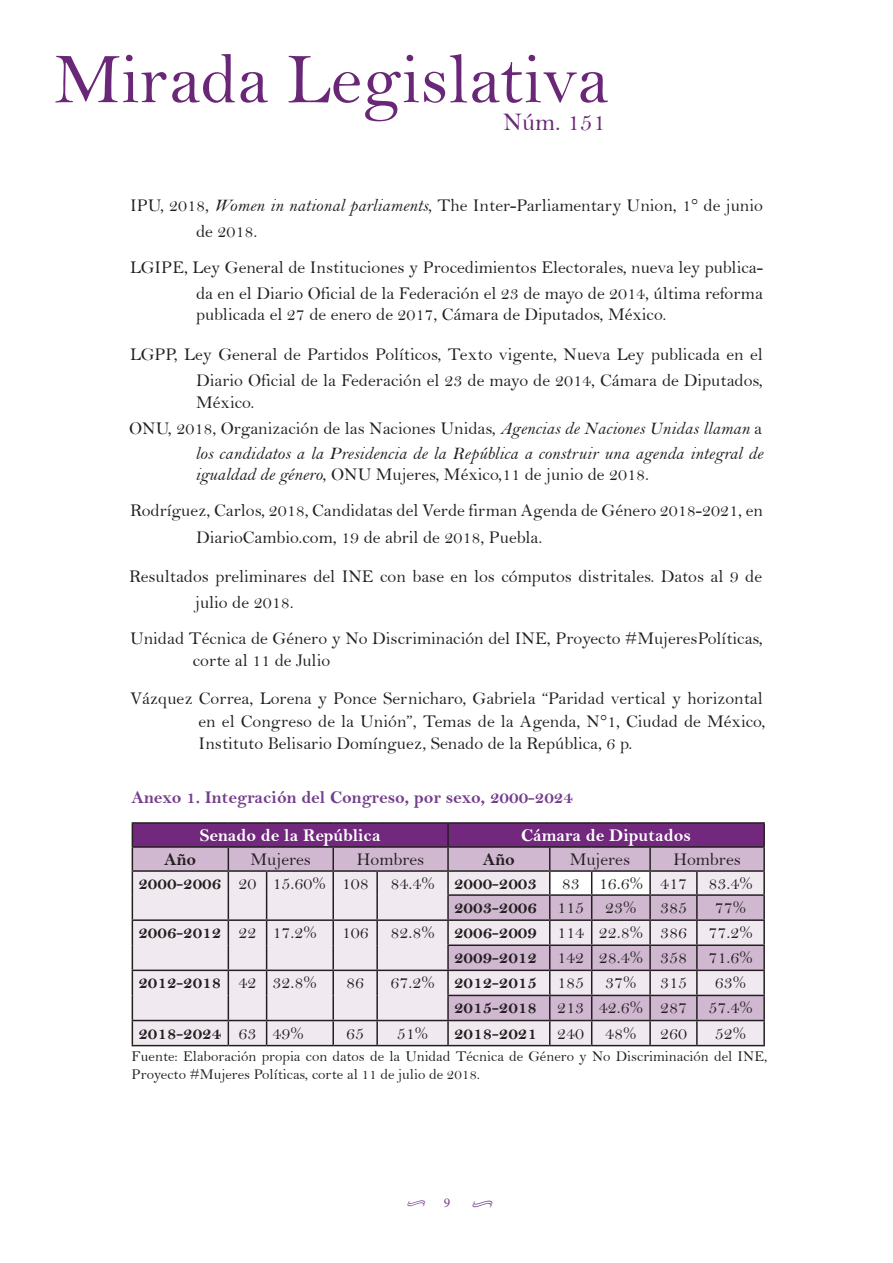
<style>
.page{position:relative;width:893px;height:1263px;background:#fff}
.page>*{position:absolute;margin:0;border:0;box-sizing:border-box;transform-origin:0 0}
.t1{font:72px "Bell";color:#6a2777}
.t2{font:25.5px "Bell";color:#6a2777}
.t3{font:18px/21.6px "Bell";color:#231f20}
.t4{font:18px/21.6px "Bell MT Italic";color:#231f20}
.t5{font:18px "Bell MT Bold";color:#231f20}
.t6{font:18px "Bell MT Bold";color:#753e8d}
.t7{font:18px "Bell MT Bold";color:#fff}
.t8{font:15px/18px "Bell";color:#231f20}
.t9{font:13.5px "Minion Pro";color:#753e8d}
.t10{font:12px "Minion Pro";color:#753e8d}
.s1{font-family:"Bell MT Italic"}
.s2{font-family:"Bell"}
.s3{font-size:13.5px}
</style>
<div class="page">
<hr style="left:132px;top:822px;width:96px;height:2px;background:#231f20">
<hr style="left:228px;top:822px;width:39px;height:2px;background:#231f20">
<hr style="left:267px;top:822px;width:66px;height:2px;background:#231f20">
<hr style="left:333px;top:822px;width:44px;height:2px;background:#231f20">
<hr style="left:377px;top:822px;width:71px;height:2px;background:#231f20">
<hr style="left:448px;top:822px;width:102px;height:2px;background:#231f20">
<hr style="left:550px;top:822px;width:42px;height:2px;background:#231f20">
<hr style="left:592px;top:822px;width:58px;height:2px;background:#231f20">
<hr style="left:650px;top:822px;width:47px;height:2px;background:#231f20">
<hr style="left:697px;top:822px;width:68px;height:2px;background:#231f20">
<hr style="left:763px;top:824px;width:2px;height:22px;background:#231f20">
<hr style="left:697px;top:846px;width:68px;height:2px;background:#231f20">
<hr style="left:763px;top:848px;width:2px;height:22px;background:#231f20">
<hr style="left:697px;top:870px;width:68px;height:2px;background:#231f20">
<hr style="left:763px;top:872px;width:2px;height:22px;background:#231f20">
<hr style="left:697px;top:894px;width:68px;height:2px;background:#231f20">
<hr style="left:763px;top:896px;width:2px;height:23px;background:#231f20">
<hr style="left:697px;top:919px;width:68px;height:2px;background:#231f20">
<hr style="left:763px;top:921px;width:2px;height:23px;background:#231f20">
<hr style="left:697px;top:944px;width:68px;height:2px;background:#231f20">
<hr style="left:763px;top:946px;width:2px;height:23px;background:#231f20">
<hr style="left:697px;top:969px;width:68px;height:2px;background:#231f20">
<hr style="left:763px;top:971px;width:2px;height:24px;background:#231f20">
<hr style="left:697px;top:995px;width:68px;height:1px;background:#231f20">
<hr style="left:763px;top:996px;width:2px;height:24px;background:#231f20">
<svg style="left:132px;top:823px;width:632px;height:222px;background:#cdbcce"></svg>
<hr style="left:650px;top:1020px;width:47px;height:1px;background:#231f20">
<hr style="left:649px;top:1021px;width:2px;height:24px;background:#231f20">
<hr style="left:697px;top:1020px;width:68px;height:1px;background:#231f20">
<hr style="left:696px;top:1021px;width:2px;height:24px;background:#231f20">
<hr style="left:763px;top:1021px;width:2px;height:24px;background:#231f20">
<hr style="left:132px;top:1045px;width:96px;height:1px;background:#231f20">
<hr style="left:228px;top:1045px;width:39px;height:1px;background:#231f20">
<hr style="left:267px;top:1045px;width:66px;height:1px;background:#231f20">
<hr style="left:333px;top:1045px;width:44px;height:1px;background:#231f20">
<hr style="left:377px;top:1045px;width:71px;height:1px;background:#231f20">
<hr style="left:448px;top:1045px;width:102px;height:1px;background:#231f20">
<hr style="left:550px;top:1045px;width:42px;height:1px;background:#231f20">
<hr style="left:592px;top:1045px;width:58px;height:1px;background:#231f20">
<hr style="left:650px;top:1045px;width:47px;height:1px;background:#231f20">
<hr style="left:697px;top:1045px;width:68px;height:1px;background:#231f20">
<h1 class="t1" style="left:54px;top:36px;width:556px">Mirada Legislativa</h1>
<h2 class="t2" style="left:503px;top:107px;width:104px">Núm. 151</h2>
<p class="t3" style="left:130px;top:195px;width:634px">IPU, 2018, <span class="s1">Women in national parliaments</span>, The Inter-Parliamentary Union, 1° de junio</p>
<p class="t3" style="left:196px;top:221px;width:63px">de 2018.</p>
<p class="t3" style="left:130px;top:256px;width:634px">LGIPE, Ley General de Instituciones y Procedimientos Electorales, nueva ley publica-</p>
<p class="t3" style="left:196px;top:282px;width:568px">da en el Diario Oficial de la Federación el 23 de mayo de 2014, última reforma publicada el 27 de enero de 2017, Cámara de Diputados, México.</p>
<p class="t3" style="left:130px;top:343px;width:634px">LGPP, Ley General de Partidos Políticos, Texto vigente, Nueva Ley publicada en el</p>
<p class="t3" style="left:196px;top:370px;width:568px">Diario Oficial de la Federación el 23 de mayo de 2014, Cámara de Diputados,<br>México.</p>
<p class="t3" style="left:129px;top:417px;width:634px">ONU, 2018, Organización de las Naciones Unidas, <span class="s1">Agencias de Naciones Unidas llaman</span> a</p>
<p class="t4" style="left:195px;top:442px;width:569px">los candidatos a la Presidencia de la República a construir una agenda integral de igualdad de género<span class="s2">, ONU Mujeres, México,11 de junio de 2018.</span></p>
<p class="t3" style="left:130px;top:499px;width:634px">Rodríguez, Carlos, 2018, Candidatas del Verde firman Agenda de Género 2018-2021, en</p>
<p class="t3" style="left:196px;top:527px;width:348px">DiarioCambio.com, 19 de abril de 2018, Puebla.</p>
<p class="t3" style="left:129px;top:565px;width:634px">Resultados preliminares del INE con base en los cómputos distritales. Datos al 9 de</p>
<p class="t3" style="left:195px;top:591px;width:100px">julio de 2018.</p>
<p class="t3" style="left:130px;top:627px;width:634px">Unidad Técnica de Género y No Discriminación del INE, Proyecto #MujeresPolíticas,</p>
<p class="t3" style="left:193px;top:649px;width:139px">corte al 11 de Julio</p>
<p class="t3" style="left:130px;top:687px;width:634px">Vázquez Correa, Lorena y Ponce Sernicharo, Gabriela “Paridad vertical y horizontal</p>
<p class="t3" style="left:199px;top:710px;width:568px">en el Congreso de la Unión”, Temas de la Agenda, N°1, Ciudad de México,<br>Instituto Belisario Domínguez, Senado de la República, 6 p.</p>
<p class="t6" style="left:132px;top:787px;width:443px">Anexo 1. Integración del Congreso, por sexo, 2000-2024</p>
<p class="t7" style="left:200px;top:824px;width:183px">Senado de la República</p>
<p class="t7" style="left:521px;top:824px;width:171px">Cámara de Diputados</p>
<p class="t5" style="left:164px;top:848px;width:34px">Año</p>
<p class="t3" style="left:251px;top:848px;width:62px">Mujeres</p>
<p class="t3" style="left:357px;top:848px;width:69px">Hombres</p>
<p class="t5" style="left:483px;top:848px;width:34px">Año</p>
<p class="t3" style="left:570px;top:848px;width:62px">Mujeres</p>
<p class="t3" style="left:673px;top:848px;width:69px">Hombres</p>
<p class="t5" style="left:138px;top:873px;width:85px">2000-2006</p>
<p class="t3" style="left:238px;top:872px;width:19px">20</p>
<p class="t3" style="left:273px;top:872px;width:55px">15.60%</p>
<p class="t3" style="left:342px;top:872px;width:28px">108</p>
<p class="t3" style="left:390px;top:872px;width:46px">84.4%</p>
<p class="t5" style="left:454px;top:873px;width:85px">2000-2003</p>
<p class="t3" style="left:562px;top:872px;width:19px">83</p>
<p class="t3" style="left:599px;top:872px;width:46px">16.6%</p>
<p class="t3" style="left:660px;top:872px;width:28px">417</p>
<p class="t3" style="left:708px;top:872px;width:46px">83.4%</p>
<p class="t5" style="left:454px;top:897px;width:85px">2003-2006</p>
<p class="t3" style="left:557px;top:896px;width:28px">115</p>
<p class="t3" style="left:605px;top:896px;width:33px">23%</p>
<p class="t3" style="left:660px;top:896px;width:28px">385</p>
<p class="t3" style="left:715px;top:896px;width:33px">77%</p>
<p class="t5" style="left:138px;top:922px;width:85px">2006-2012</p>
<p class="t3" style="left:238px;top:921px;width:19px">22</p>
<p class="t3" style="left:273px;top:921px;width:46px">17.2%</p>
<p class="t3" style="left:342px;top:921px;width:28px">106</p>
<p class="t3" style="left:390px;top:921px;width:46px">82.8%</p>
<p class="t5" style="left:454px;top:922px;width:85px">2006-2009</p>
<p class="t3" style="left:557px;top:921px;width:28px">114</p>
<p class="t3" style="left:599px;top:921px;width:46px">22.8%</p>
<p class="t3" style="left:660px;top:921px;width:28px">386</p>
<p class="t3" style="left:708px;top:921px;width:46px">77.2%</p>
<p class="t5" style="left:454px;top:947px;width:85px">2009-2012</p>
<p class="t3" style="left:557px;top:947px;width:28px">142</p>
<p class="t3" style="left:599px;top:947px;width:46px">28.4%</p>
<p class="t3" style="left:660px;top:947px;width:28px">358</p>
<p class="t3" style="left:708px;top:947px;width:46px">71.6%</p>
<p class="t5" style="left:138px;top:972px;width:85px">2012-2018</p>
<p class="t3" style="left:238px;top:972px;width:19px">42</p>
<p class="t3" style="left:273px;top:972px;width:46px">32.8%</p>
<p class="t3" style="left:346px;top:972px;width:19px">86</p>
<p class="t3" style="left:390px;top:972px;width:46px">67.2%</p>
<p class="t5" style="left:454px;top:972px;width:85px">2012-2015</p>
<p class="t3" style="left:557px;top:972px;width:28px">185</p>
<p class="t3" style="left:605px;top:972px;width:33px">37%</p>
<p class="t3" style="left:660px;top:972px;width:28px">315</p>
<p class="t3" style="left:715px;top:972px;width:33px">63%</p>
<p class="t5" style="left:454px;top:997px;width:85px">2015-2018</p>
<p class="t3" style="left:557px;top:997px;width:28px">213</p>
<p class="t3" style="left:599px;top:997px;width:46px">42.6%</p>
<p class="t3" style="left:660px;top:997px;width:28px">287</p>
<p class="t3" style="left:708px;top:997px;width:46px">57.4%</p>
<p class="t5" style="left:138px;top:1022px;width:85px">2018-2024</p>
<p class="t3" style="left:238px;top:1022px;width:19px">63</p>
<p class="t3" style="left:273px;top:1022px;width:33px">49%</p>
<p class="t3" style="left:346px;top:1022px;width:19px">65</p>
<p class="t3" style="left:397px;top:1022px;width:33px">51%</p>
<p class="t5" style="left:454px;top:1022px;width:85px">2018-2021</p>
<p class="t3" style="left:557px;top:1022px;width:28px">240</p>
<p class="t3" style="left:605px;top:1022px;width:33px">48%</p>
<p class="t3" style="left:660px;top:1022px;width:28px">260</p>
<p class="t3" style="left:715px;top:1022px;width:33px">52%</p>
<p class="t8" style="left:132px;top:1047px;width:637px">Fuente: Elaboración propia con datos de la Unidad Técnica de Género y No Discriminación del INE,<br>Proyecto #Mujeres Políticas, corte al 11 de julio de 2018.</p>
<p class="t10" style="left:407px;top:1194px;width:45px">Ӹ ¿<span class="s3">9</span></p>
<p class="t9" style="left:472px;top:1194px;width:23px">Ӹ</p>
</div>
